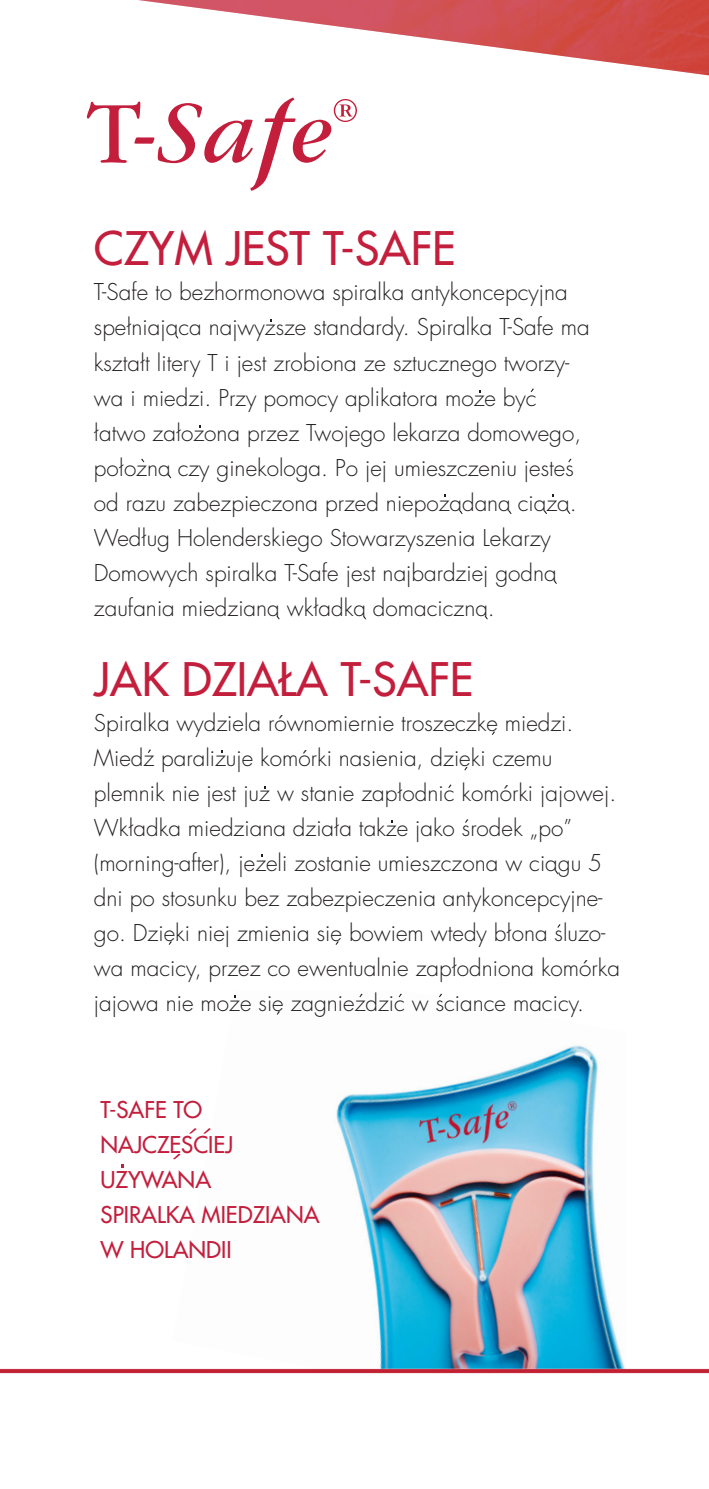
<style>
.page{position:relative;width:709px;height:1489px;background:#fff}
.page>*{position:absolute;margin:0;border:0;box-sizing:border-box;transform-origin:0 0}
.t1{font:500 45px "Futura Std";color:#c31f3d}
.t2{font:300 22.5px/35px "Futura Std";color:#231f20}
.t3{font:500 22.5px "Futura Std";color:#c31f3d}
</style>
<div class="page">
<img style="left:173px;top:994px;width:425px;height:229px">
<img style="left:138px;top:0;width:571px;height:75px">
<svg style="left:87px;top:97px;width:270px;height:94px"></svg>
<img style="left:0;top:1223px;width:709px;height:151px">
<svg style="left:398px;top:993px;width:4px;height:4px"></svg>
<svg style="left:189px;top:1127px;width:8px;height:6px"></svg>
<svg style="left:203px;top:1127px;width:8px;height:6px"></svg>
<svg style="left:173px;top:1153px;width:7px;height:6px"></svg>
<p class="t1" style="left:94px;top:221px;width:363px">CZYM JEST T-SAFE</p>
<p class="t2" style="left:94px;top:275px;width:497px">T-Safe to bezhormonowa spiralka antykoncepcyjna spełniajaca najwyzsze standardy. Spiralka T-Safe ma kształt litery T i jest zrobiona ze sztucznego tworzy&shy;wa i miedzi. Przy pomocy aplikatora moze byc łatwo załozona przez Twojego lekarza domowego, połozna czy ginekologa. Po jej umieszczeniu jestes od razu zabezpieczona przed niepozadana ciaza.<br>Według Holenderskiego Stowarzyszenia Lekarzy Domowych spiralka T-Safe jest najbardziej godna zaufania miedziana wkładka domaciczna.</p>
<p class="t1" style="left:94px;top:651px;width:381px">JAK DZIAŁA T-SAFE</p>
<p class="t2" style="left:94px;top:706px;width:527px">Spiralka wydziela równomiernie troszeczke miedzi.<br>Miedz paralizuje komórki nasienia, dzieki czemu plemnik nie jest juz w stanie zapłodnic komórki jajowej.<br>Wkładka miedziana działa takze jako srodek „po” (morning-after), jezeli zostanie umieszczona w ciagu 5 dni po stosunku bez zabezpieczenia antykoncepcyjne&shy;go. Dzieki niej zmienia sie bowiem wtedy błona sluzo&shy;wa macicy, przez co ewentualnie zapłodniona komórka jajowa nie moze sie zagniezdzic w sciance macicy.</p>
<p class="t3" style="left:101px;top:1095px;width:103px">T-SAFE TO</p>
<p class="t3" style="left:101px;top:1130px;width:134px">NAJCZESCIEJ</p>
<p class="t3" style="left:101px;top:1165px;width:112px">UZYWANA</p>
<p class="t3" style="left:101px;top:1200px;width:220px">SPIRALKA MIEDZIANA</p>
<p class="t3" style="left:101px;top:1235px;width:132px">W HOLANDII</p>
</div>
